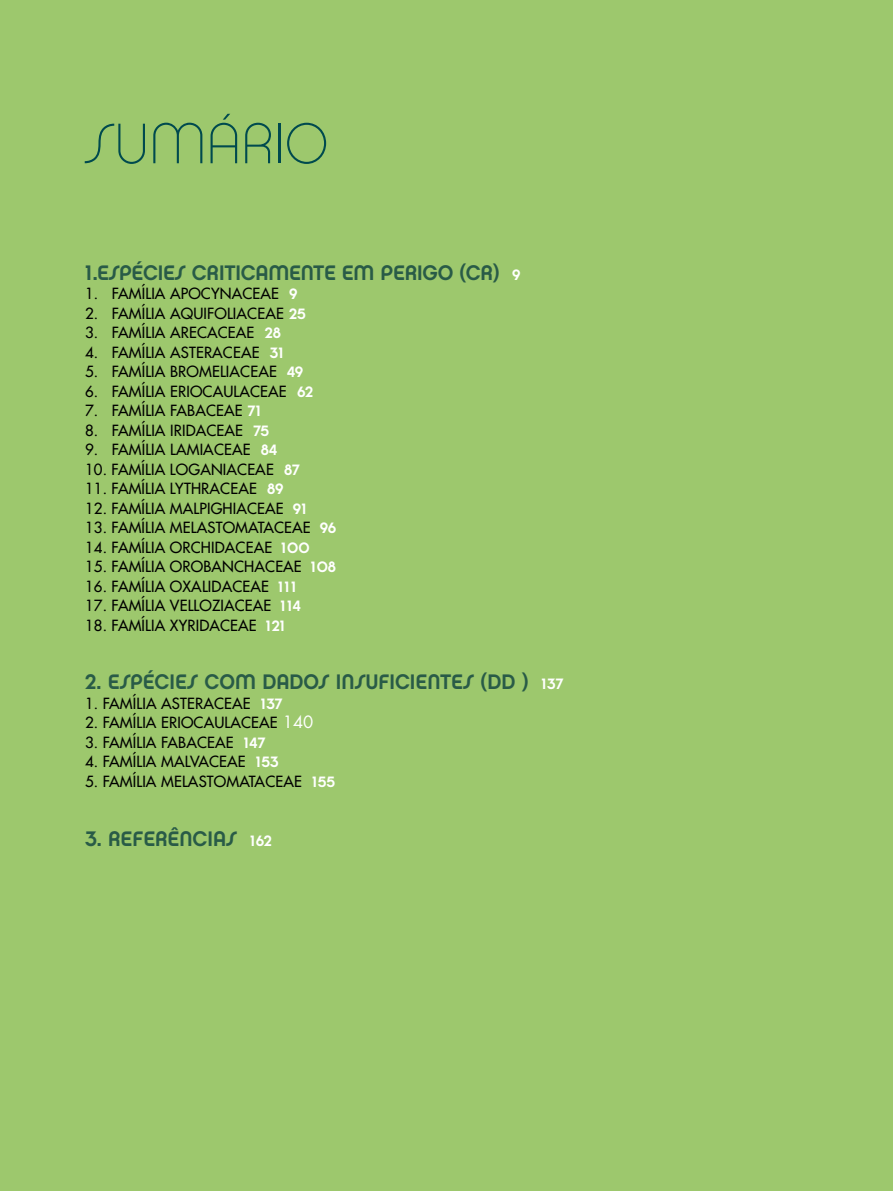
<style>
.page{position:relative;width:893px;height:1191px;background:#9dc86d}
.page>*{position:absolute;margin:0;border:0;box-sizing:border-box;transform-origin:0 0}
.t1{font:57px "Chalet Paris Nineteen Seventy";color:#004a4e}
.t2{font:21px "Chalet New York Nineteen Seventy";letter-spacing:-.01em;color:#295b47}
.t3{font:15px "Futura";letter-spacing:.01em;color:#000}
.s1{font-size:15px;color:#fff}
.s2{font-family:"Chalet New York Nineteen Seventy";color:#fff}
.s3{font-size:16.5px;color:#fff}
</style>
<div class="page">
<h1 class="t1" style="left:85px;top:111px;width:245px">SUMÁRIO</h1>
<h2 class="t2" style="left:85px;top:260px;width:437px">1.ESPÉCIES CR ITICAMENTE EM PER IGO (CR) <span class="s1">9</span></h2>
<p class="t3" style="left:85px;top:284px;width:214px">1. FAMÍLIA APOCYNACEAE <span class="s2">9</span></p>
<p class="t3" style="left:85px;top:303px;width:222px">2. FAMÍLIA AQUIFOLIACEAE <span class="s2">25</span></p>
<p class="t3" style="left:85px;top:323px;width:198px">3. FAMÍLIA ARECACEAE <span class="s2">28</span></p>
<p class="t3" style="left:85px;top:342px;width:201px">4. FAMÍLIA ASTERACEAE <span class="s2">31</span></p>
<p class="t3" style="left:85px;top:362px;width:220px">5. FAMÍLIA BROMELIACEAE <span class="s2">49</span></p>
<p class="t3" style="left:85px;top:381px;width:230px">6. FAMÍLIA ERIOCAULACEAE <span class="s2">62</span></p>
<p class="t3" style="left:85px;top:401px;width:178px">7. FAMÍLIA FABACEAE <span class="s2">71</span></p>
<p class="t3" style="left:85px;top:420px;width:186px">8. FAMÍLIA IRIDACEAE <span class="s2">75</span></p>
<p class="t3" style="left:85px;top:440px;width:194px">9. FAMÍLIA LAMIACEAE <span class="s2">84</span></p>
<p class="t3" style="left:85px;top:459px;width:216px">10. FAMÍLIA LOGANIACEAE <span class="s2">87</span></p>
<p class="t3" style="left:85px;top:479px;width:200px">11. FAMÍLIA LYTHRACEAE <span class="s2">89</span></p>
<p class="t3" style="left:85px;top:498px;width:224px">12. FAMÍLIA MALPIGHIACEAE <span class="s2">91</span></p>
<p class="t3" style="left:85px;top:518px;width:253px">13. FAMÍLIA MELASTOMATACEAE <span class="s2">96</span></p>
<p class="t3" style="left:85px;top:537px;width:226px">14. FAMÍLIA ORCHIDACEAE <span class="s2">100</span></p>
<p class="t3" style="left:85px;top:557px;width:253px">15. FAMÍLIA OROBANCHACEAE <span class="s2">108</span></p>
<p class="t3" style="left:85px;top:576px;width:213px">16. FAMÍLIA OXALIDACEAE <span class="s2">111</span></p>
<p class="t3" style="left:85px;top:596px;width:217px">17. FAMÍLIA VELLOZIACEAE <span class="s2">114</span></p>
<p class="t3" style="left:85px;top:615px;width:202px">18. FAMÍLIA XYRIDACEAE <span class="s2">121</span></p>
<h2 class="t2" style="left:85px;top:669px;width:480px">2. ESPÉCIES COM DADOS INSUFICIENTES (DD ) <span class="s1">137</span></h2>
<p class="t3" style="left:85px;top:693px;width:199px">1. FAMÍLIA ASTERACEAE <span class="s2">137</span></p>
<p class="t3" style="left:85px;top:713px;width:230px">2. FAMÍLIA ERIOCAULACEAE <span class="s3">140</span></p>
<p class="t3" style="left:85px;top:732px;width:182px">3. FAMÍLIA FABACEAE <span class="s2">147</span></p>
<p class="t3" style="left:85px;top:752px;width:195px">4. FAMÍLIA MALVACEAE <span class="s2">153</span></p>
<p class="t3" style="left:85px;top:771px;width:252px">5. FAMÍLIA MELASTOMATACEAE <span class="s2">155</span></p>
<h2 class="t2" style="left:85px;top:825px;width:188px">3. REFERÊNCIAS <span class="s1">162</span></h2>
</div>
